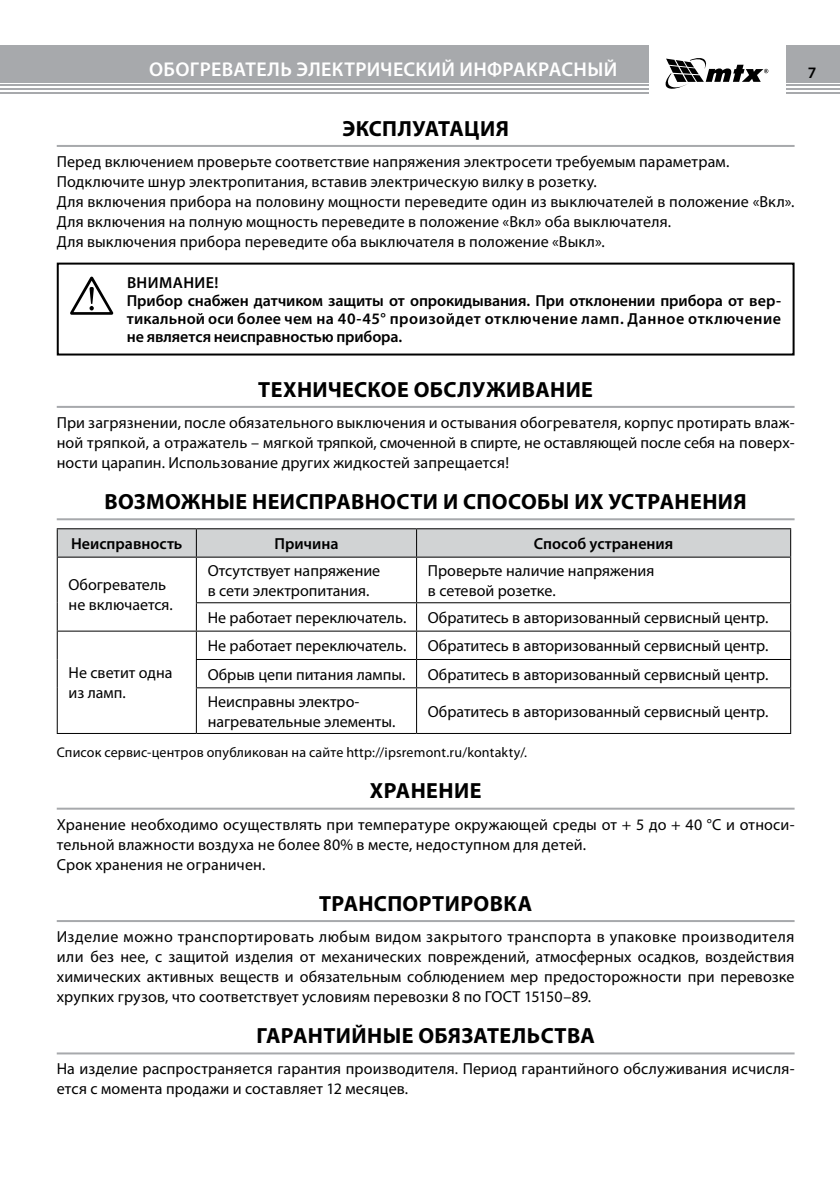
<style>
.page{position:relative;width:840px;height:1191px;background:#fff}
.page>*{position:absolute;margin:0;border:0;box-sizing:border-box;transform-origin:0 0}
.t1{font:700 22px "Myriad Pro";letter-spacing:.015em;color:#000}
.t2{font:600 20px "Myriad Pro";letter-spacing:.015em;color:#fff}
.t3{font:16px/20px "Myriad Pro";letter-spacing:.005em;color:#000}
.t4{font:600 16px/18px "Myriad Pro";color:#000}
.t5{font:14px "Myriad Pro";letter-spacing:.015em;color:#000}
</style>
<div class="page">
<div style="left:785px;top:45px;width:54px;height:37px;background:#a7a9ac"></div>
<hr style="left:785px;top:84px;width:54px;height:2px;background:#a7a9ac">
<hr style="left:785px;top:92px;width:54px;height:2px;background:#a7a9ac">
<hr style="left:785px;top:88px;width:54px;height:2px;background:#a7a9ac">
<div style="left:1px;top:45px;width:647px;height:37px;background:#a7a9ac"></div>
<hr style="left:1px;top:84px;width:647px;height:2px;background:#a7a9ac">
<hr style="left:1px;top:92px;width:647px;height:2px;background:#a7a9ac">
<hr style="left:1px;top:88px;width:647px;height:2px;background:#a7a9ac">
<svg style="left:665px;top:58px;width:102px;height:31px"></svg>
<hr style="left:57px;top:145px;width:737px;height:2px;background:#a7a9ac">
<hr style="left:57px;top:406px;width:737px;height:2px;background:#a7a9ac">
<hr style="left:57px;top:518px;width:737px;height:2px;background:#a7a9ac">
<hr style="left:57px;top:807px;width:737px;height:2px;background:#a7a9ac">
<hr style="left:57px;top:920px;width:737px;height:2px;background:#a7a9ac">
<hr style="left:57px;top:1052px;width:737px;height:2px;background:#a7a9ac">
<svg style="left:70px;top:277px;width:43px;height:38px"></svg>
<div style="left:57px;top:263px;width:737px;height:92px;border:2px solid #000"></div>
<hr style="left:57px;top:528px;width:139px;height:1px;background:#000">
<hr style="left:196px;top:528px;width:220px;height:1px;background:#000">
<hr style="left:416px;top:528px;width:374px;height:1px;background:#000">
<hr style="left:196px;top:602px;width:220px;height:1px;background:#000">
<hr style="left:416px;top:602px;width:374px;height:1px;background:#000">
<hr style="left:57px;top:630px;width:139px;height:1px;background:#000">
<hr style="left:196px;top:630px;width:220px;height:1px;background:#000">
<hr style="left:416px;top:630px;width:374px;height:1px;background:#000">
<hr style="left:196px;top:659px;width:220px;height:1px;background:#000">
<hr style="left:416px;top:659px;width:374px;height:1px;background:#000">
<hr style="left:196px;top:687px;width:220px;height:1px;background:#000">
<hr style="left:416px;top:687px;width:374px;height:1px;background:#000">
<hr style="left:57px;top:733px;width:139px;height:1px;background:#000">
<hr style="left:196px;top:733px;width:220px;height:1px;background:#000">
<hr style="left:416px;top:733px;width:374px;height:1px;background:#000">
<hr style="left:57px;top:557px;width:1px;height:46px;background:#000">
<svg style="left:57px;top:603px;width:1px;height:85px"></svg>
<hr style="left:57px;top:688px;width:1px;height:45px;background:#000">
<svg style="left:57px;top:529px;width:733px;height:28px;background:#cbcdce"></svg>
<hr style="left:196px;top:557px;width:1px;height:45px;background:#000">
<hr style="left:416px;top:557px;width:1px;height:45px;background:#000">
<hr style="left:789px;top:557px;width:1px;height:45px;background:#000">
<svg style="left:196px;top:603px;width:1px;height:84px"></svg>
<svg style="left:416px;top:603px;width:1px;height:84px"></svg>
<hr style="left:196px;top:688px;width:1px;height:45px;background:#000">
<hr style="left:416px;top:688px;width:1px;height:45px;background:#000">
<hr style="left:789px;top:688px;width:1px;height:45px;background:#000">
<p class="t2" style="left:149px;top:56px;width:469px">ОБОГРЕВАТЕЛЬ ЭЛЕКТРИЧЕСКИЙ ИНФРАКРАСНЫЙ</p>
<p class="t4" style="left:807px;top:63px;width:10px">7</p>
<h1 class="t1" style="left:342px;top:114px;width:168px">ЭКСПЛУАТАЦИЯ</h1>
<p class="t3" style="left:57px;top:151px;width:738px">Перед включением проверьте соответствие напряжения электросети требуемым параметрам.<br>Подключите шнур электропитания, вставив электрическую вилку в розетку.<br>Для включения прибора на половину мощности переведите один из выключателей в положение «Вкл».<br>Для включения на полную мощность переведите в положение «Вкл» оба выключателя.<br>Для выключения прибора переведите оба выключателя в положение «Выкл».</p>
<p class="t4" style="left:127px;top:273px;width:655px">ВНИМАНИЕ!<br>Прибор снабжен датчиком защиты от опрокидывания. При отклонении прибора от вер&shy;тикальной оси более чем на 40-45° произойдет отключение ламп. Данное отключение не является неисправностью прибора.</p>
<h1 class="t1" style="left:258px;top:375px;width:336px">ТЕХНИЧЕСКОЕ ОБСЛУЖИВАНИЕ</h1>
<p class="t3" style="left:57px;top:412px;width:739px;text-align:justify">При загрязнении, после обязательного выключения и остывания обогревателя, корпус протирать влаж&shy;ной тряпкой, а отражатель – мягкой тряпкой, смоченной в спирте, не оставляющей после себя на поверх&shy;ности царапин. Использование других жидкостей запрещается!</p>
<h1 class="t1" style="left:104px;top:487px;width:643px">ВОЗМОЖНЫЕ НЕИСПРАВНОСТИ И СПОСОБЫ ИХ УСТРАНЕНИЯ</h1>
<p class="t4" style="left:71px;top:534px;width:113px">Неисправность</p>
<p class="t4" style="left:274px;top:534px;width:66px">Причина</p>
<p class="t4" style="left:533px;top:534px;width:141px">Способ устранения</p>
<p class="t3" style="left:69px;top:574px;width:106px">Обогреватель не включается.</p>
<p class="t3" style="left:208px;top:560px;width:174px">Отсутствует напряжение в сети электропитания.</p>
<p class="t3" style="left:427px;top:560px;width:228px">Проверьте наличие напряжения в сетевой розетке.</p>
<p class="t3" style="left:208px;top:607px;width:200px">Не работает переключатель.</p>
<p class="t3" style="left:427px;top:607px;width:342px">Обратитесь в авторизованный сервисный центр.</p>
<p class="t3" style="left:208px;top:635px;width:200px">Не работает переключатель.</p>
<p class="t3" style="left:427px;top:635px;width:342px">Обратитесь в авторизованный сервисный центр.</p>
<p class="t3" style="left:208px;top:664px;width:199px">Обрыв цепи питания лампы.</p>
<p class="t3" style="left:427px;top:664px;width:342px">Обратитесь в авторизованный сервисный центр.</p>
<p class="t3" style="left:208px;top:691px;width:189px">Неисправны электро&shy;нагревательные элементы.</p>
<p class="t3" style="left:427px;top:701px;width:342px">Обратитесь в авторизованный сервисный центр.</p>
<p class="t5" style="left:57px;top:744px;width:471px">Список сервис-центров опубликован на сайте http://ipsremont.ru/kontakty/.</p>
<h1 class="t1" style="left:369px;top:776px;width:113px">ХРАНЕНИЕ</h1>
<p class="t3" style="left:57px;top:814px;width:739px">Хранение необходимо осуществлять при температуре окружающей среды от + 5 до + 40 °С и относи&shy;тельной влажности воздуха не более 80% в месте, недоступном для детей.<br>Срок хранения не ограничен.</p>
<h1 class="t1" style="left:319px;top:889px;width:214px">ТРАНСПОРТИРОВКА</h1>
<p class="t3" style="left:57px;top:926px;width:739px;text-align:justify">Изделие можно транспортировать любым видом закрытого транспорта в упаковке производителя или без нее, с защитой изделия от механических повреждений, атмосферных осадков, воздействия химических активных веществ и обязательным соблюдением мер предосторожности при перевозке хрупких грузов, что соответствует условиям перевозки 8 по ГОСТ 15150–89.</p>
<h1 class="t1" style="left:256px;top:1021px;width:340px">ГАРАНТИЙНЫЕ ОБЯЗАТЕЛЬСТВА</h1>
<p class="t3" style="left:57px;top:1058px;width:739px">На изделие распространяется гарантия производителя. Период гарантийного обслуживания исчисля&shy;ется с момента продажи и составляет 12 месяцев.</p>
<p class="t3" style="left:69px;top:662px;width:105px">Не светит одна из ламп.</p>
</div>
